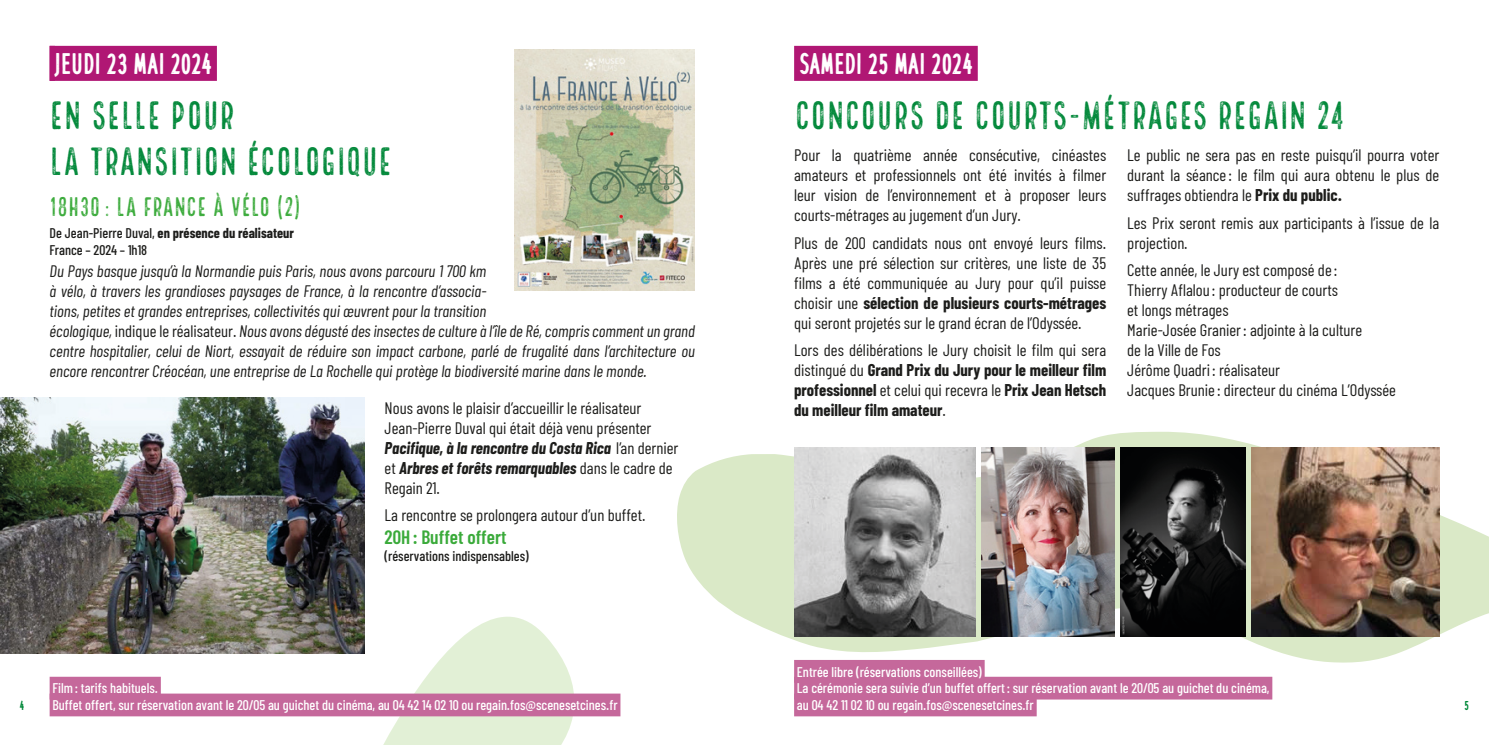
<style>
.page{position:relative;width:1489px;height:745px;background:#fff}
.page>*{position:absolute;margin:0;border:0;box-sizing:border-box;transform-origin:0 0}
.t1{font:38.5px/46.2px "Local Brewery Five";letter-spacing:-.005em;color:#008839}
.INFOS{font:31.5px "Polis";color:#fff}
.t2{font:26.25px "Local Brewery Five";letter-spacing:-.01em;color:#3aaa3a}
.t3{font:600 19.25px "Barlow Condensed";color:#3aaa3a}
.t4{font:16.62px/19.9px "Barlow Condensed";color:#1d1d1b;text-align:justify}
.t5{font:italic 16.62px/19.9px "Barlow Condensed";color:#1d1d1b}
.t6{font:700 16.62px/19.9px "Barlow Condensed";color:#1d1d1b;text-align:justify}
.INFOS-2{font:500 14px/16.8px "Barlow Condensed";color:#fff}
.INFOS-3{font:500 14px/16.8px "Barlow Condensed";color:#1d1d1b}
.t7{font:14px "Polis";color:#008839}
.s1{font-weight:700}
.s2{font-weight:400}
.s3{font-style:normal}
.s4{font-weight:700;font-style:italic}
</style>
<div class="page">
<svg style="left:340px;top:593px;width:249px;height:151px"></svg>
<svg style="left:677px;top:431px;width:811px;height:232px"></svg>
<div style="left:794px;top:46px;width:183px;height:35px;background:#b01774"></div>
<div style="left:50px;top:676px;width:111px;height:23px;background:#c5689b"></div>
<div style="left:50px;top:693px;width:570px;height:22px;background:#c5689b"></div>
<div style="left:794px;top:659px;width:190px;height:23px;background:#c5689b"></div>
<div style="left:794px;top:676px;width:478px;height:23px;background:#c5689b"></div>
<div style="left:794px;top:693px;width:242px;height:22px;background:#c5689b"></div>
<img style="left:0;top:397px;width:364px;height:256px">
<img style="left:1251px;top:447px;width:188px;height:188px">
<img style="left:1120px;top:447px;width:125px;height:188px">
<img style="left:981px;top:447px;width:133px;height:188px">
<img style="left:794px;top:447px;width:181px;height:188px">
<div style="left:50px;top:46px;width:167px;height:35px;background:#b01774"></div>
<img style="left:514px;top:50px;width:180px;height:241px">
<p class="INFOS" style="left:55px;top:47px;width:158px">JEU DI 23 MAI 2024</p>
<h1 class="INFOS" style="left:799px;top:47px;width:174px">SAMEDI 25 MAI 2024</h1>
<h1 class="t1" style="left:50px;top:95px;width:344px">EN SELLE POUR<br>LA TRANSITION ÉCOLOGIQUE</h1>
<h1 class="t1" style="left:794px;top:95px;width:552px">CONCOURS DE COURTS-MÉTRAGES REGAIN 24</h1>
<p class="t4" style="left:794px;top:145px;width:313px">Pour la quatrième année consécutive, cinéastes amateurs et professionnels ont été invités à filmer leur vision de l’environnement et à proposer leurs courts-métrages au jugement d’un Jury.</p>
<p class="t4" style="left:794px;top:232px;width:313px">Plus de 200 candidats nous ont envoyé leurs films.<br>Après une pré sélection sur critères, une liste de 35 films a été communiquée au Jury pour qu’il puisse choisir une <span class="s1">sélection de plusieurs courts-métrages </span>qui seront projetés sur le grand écran de l’Odyssée.</p>
<p class="t6" style="left:794px;top:339px;width:313px"><span class="s2">Lors des délibérations le Jury choisit le film qui sera distingué du</span> Grand Prix du Jury pour le meilleur film professionnel <span class="s2">et celui qui recevra le</span> Prix Jean Hetsch du meilleur film amateur<span class="s2">.</span></p>
<p class="t4" style="left:1127px;top:145px;width:313px">Le public ne sera pas en reste puisqu’il pourra voter durant la séance : le film qui aura obtenu le plus de suffrages obtiendra le <span class="s1">Prix du public.</span></p>
<p class="t4" style="left:1127px;top:212px;width:313px">Les Prix seront remis aux participants à l’issue de la projection.</p>
<p class="t4" style="left:1127px;top:259px;width:270px;text-align:left">Cette année, le Jury est composé de :<br>Thierry Aflalou : producteur de courts<br>et longs métrages<br>Marie-Josée Granier: adjointe à la culture<br>de la Ville de Fos<br>Jérôme Quadri : réalisateur<br>Jacques Brunie : directeur du cinéma L’Odyssée</p>
<h2 class="t2" style="left:50px;top:192px;width:253px">18H30 : LA FRANCE À VÉLO (2)</h2>
<p class="INFOS-3" style="left:50px;top:224px;width:246px">De Jean-Pierre Duval, <span class="s1">en présence du réalisateur<br></span>France – 2024 – 1h18</p>
<p class="t5" style="left:50px;top:260px;width:646px">Du Pays basque jusqu’à la Normandie puis Paris, nous avons parcouru 1 700 km<br>à vélo, à travers les grandioses paysages de France, à la rencontre d’associa-<br>tions, petites et grandes entreprises, collectivités qui œuvrent pour la transition<br>écologique, <span class="s3">indique le réalisateur.</span> Nous avons dégusté des insectes de culture à l’île de Ré, compris comment un grand centre hospitalier, celui de Niort, essayait de réduire son impact carbone, parlé de frugalité dans l’architecture ou encore rencontrer Créocéan, une entreprise de La Rochelle qui protège la biodiversité marine dans le monde.</p>
<p class="t4" style="left:384px;top:397px;width:295px;text-align:left">Nous avons le plaisir d’accueillir le réalisateur Jean-Pierre Duval qui était déjà venu présenter <span class="s4">Pacifique, à la rencontre du Costa Rica</span> l’an dernier et <span class="s4">Arbres et forêts remarquables</span> dans le cadre de Regain 21.</p>
<p class="t4" style="left:384px;top:504px;width:262px">La rencontre se prolongera autour d’un buffet.</p>
<p class="t3" style="left:384px;top:525px;width:123px">20H : Buffet offert</p>
<p class="INFOS-3" style="left:384px;top:547px;width:145px">(réservations indispensables)</p>
<p class="INFOS-2" style="left:797px;top:662px;width:474px">Entrée libre (réservations conseillées)<br>La cérémonie sera suivie d’un buffet offert: sur réservation avant le 20/05 au guichet du cinéma, au 04 42 11 02 10 ou regain.fos@scenesetcines.fr</p>
<p class="INFOS-2" style="left:52px;top:679px;width:566px">Film: tarifs habituels.<br>Buffet offert, sur réservation avant le 20/05 au guichet du cinéma, au 04 42 14 02 10 ou regain.fos@scenesetcines.fr</p>
<p class="t7" style="left:20px;top:697px;width:6px">4</p>
<p class="t7" style="left:1464px;top:697px;width:6px">5</p>
</div>
